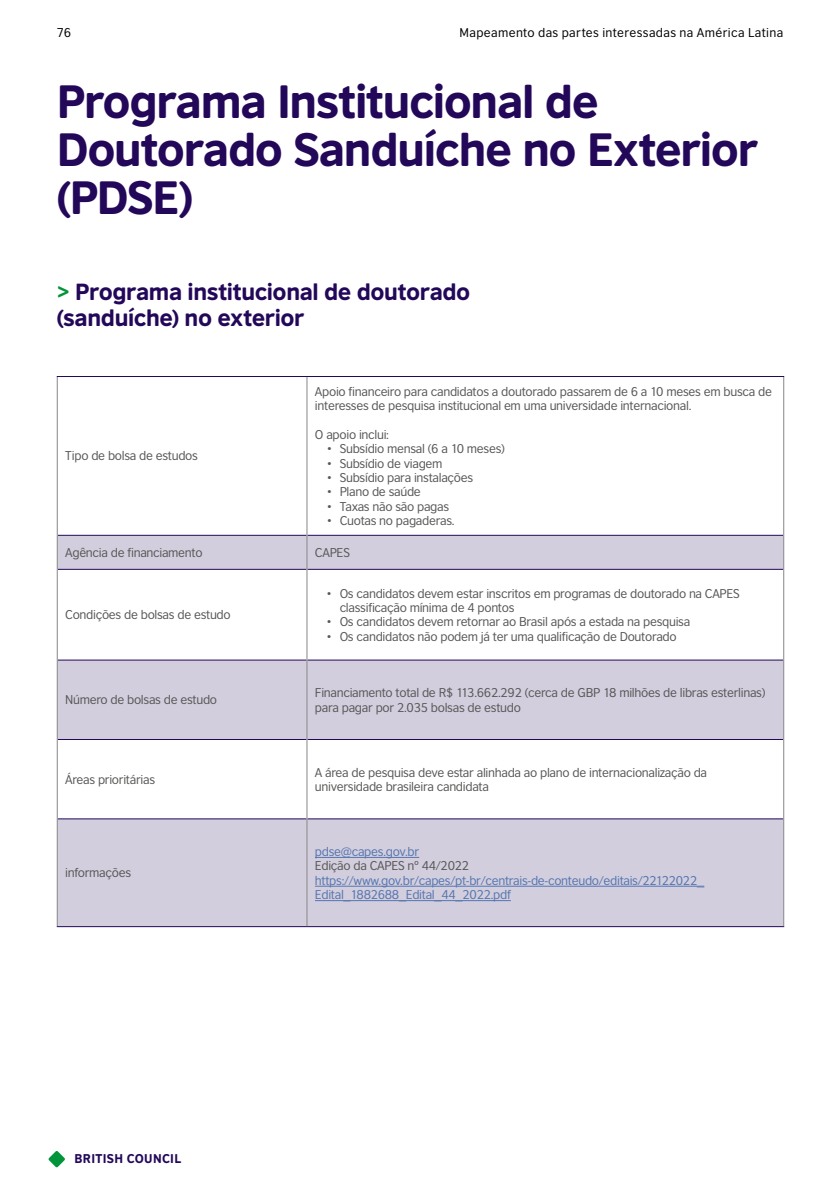
<style>
.page{position:relative;width:840px;height:1191px;background:#fff}
.page>*{position:absolute;margin:0;border:0;box-sizing:border-box;transform-origin:0 0}
.t1{font:44px/48px "British Council Sans Headline";letter-spacing:-.03em;color:#23085a}
.t2{font:22px/26.4px "British Council Sans Headline";letter-spacing:-.02em;color:#23085a}
.t3{font:12px/14.4px "British Council Sans";letter-spacing:-.025em;color:#575756}
.t4{font:12px/14.4px "British Council Sans";letter-spacing:-.025em;color:#5576af}
.t5{font:12px "British Council Sans";letter-spacing:.03em;color:#000}
.t6{font:12px "British Council Sans Headline";letter-spacing:.03em;color:#23085a}
.s1{color:#00953b}
</style>
<div class="page">
<svg style="left:48px;top:1151px;width:17px;height:16px"></svg>
<svg style="left:58px;top:536px;width:724px;height:390px;fill:#d3cede"></svg>
<hr style="left:57px;top:376px;width:250px;height:1px;background:#23085a">
<hr style="left:307px;top:376px;width:476px;height:1px;background:#23085a">
<hr style="left:58px;top:535px;width:248px;height:1px;background:#23085a">
<hr style="left:307px;top:535px;width:475px;height:1px;background:#23085a">
<hr style="left:58px;top:569px;width:248px;height:1px;background:#23085a">
<hr style="left:307px;top:569px;width:475px;height:1px;background:#23085a">
<hr style="left:58px;top:659px;width:248px;height:1px;background:#23085a">
<hr style="left:307px;top:659px;width:475px;height:1px;background:#23085a">
<hr style="left:58px;top:739px;width:248px;height:1px;background:#23085a">
<hr style="left:307px;top:739px;width:475px;height:1px;background:#23085a">
<hr style="left:58px;top:818px;width:248px;height:1px;background:#23085a">
<hr style="left:307px;top:818px;width:475px;height:1px;background:#23085a">
<hr style="left:57px;top:926px;width:250px;height:1px;background:#23085a">
<hr style="left:307px;top:926px;width:476px;height:1px;background:#23085a">
<hr style="left:57px;top:377px;width:1px;height:158px;background:#878787">
<hr style="left:306px;top:377px;width:1px;height:158px;background:#878787">
<hr style="left:782px;top:377px;width:1px;height:158px;background:#878787">
<hr style="left:57px;top:535px;width:1px;height:34px;background:#878787">
<hr style="left:306px;top:535px;width:1px;height:34px;background:#878787">
<hr style="left:782px;top:535px;width:1px;height:34px;background:#878787">
<hr style="left:57px;top:569px;width:1px;height:91px;background:#878787">
<hr style="left:306px;top:569px;width:1px;height:91px;background:#878787">
<hr style="left:782px;top:569px;width:1px;height:91px;background:#878787">
<hr style="left:57px;top:660px;width:1px;height:79px;background:#878787">
<hr style="left:306px;top:660px;width:1px;height:79px;background:#878787">
<hr style="left:782px;top:660px;width:1px;height:79px;background:#878787">
<hr style="left:57px;top:739px;width:1px;height:80px;background:#878787">
<hr style="left:306px;top:739px;width:1px;height:80px;background:#878787">
<hr style="left:782px;top:739px;width:1px;height:80px;background:#878787">
<hr style="left:57px;top:819px;width:1px;height:107px;background:#878787">
<hr style="left:306px;top:819px;width:1px;height:107px;background:#878787">
<hr style="left:782px;top:819px;width:1px;height:107px;background:#878787">
<hr style="left:315px;top:857px;width:104px;height:1px;background:#5576af">
<hr style="left:315px;top:886px;width:389px;height:1px;background:#5576af">
<hr style="left:315px;top:900px;width:195px;height:1px;background:#5576af">
<p class="t5" style="left:57px;top:23px;width:16px">76</p>
<p class="t5" style="left:459px;top:23px;width:325px">Mapeamento das partes interessadas na América Latina</p>
<h1 class="t1" style="left:57px;top:76px;width:703px">Programa Institucional de<br>Doutorado Sanduíche no Exterior (PDSE)</h1>
<h2 class="t2" style="left:57px;top:277px;width:415px"><span class="s1">&gt;</span> Programa institucional de doutorado (sanduíche) no exterior</h2>
<p class="t3" style="left:65px;top:448px;width:134px">Tipo de bolsa de estudos</p>
<p class="t3" style="left:315px;top:383px;width:458px">Apoio financeiro para candidatos a doutorado passarem de 6 a 10 meses em busca de interesses de pesquisa institucional em uma universidade internacional.</p>
<p class="t3" style="left:315px;top:426px;width:76px">O apoio inclui:</p>
<p class="t3" style="left:326px;top:440px;width:180px">• Subsídio mensal (6 a 10 meses)</p>
<p class="t3" style="left:326px;top:455px;width:118px">• Subsídio de viagem</p>
<p class="t3" style="left:326px;top:469px;width:148px">• Subsídio para instalações</p>
<p class="t3" style="left:326px;top:484px;width:96px">• Plano de saúde</p>
<p class="t3" style="left:326px;top:498px;width:124px">• Taxas não são pagas</p>
<p class="t3" style="left:326px;top:512px;width:130px">• Cuotas no pagaderas.</p>
<p class="t3" style="left:65px;top:544px;width:139px">Agência de financiamento</p>
<p class="t3" style="left:315px;top:544px;width:37px">CAPES</p>
<p class="t3" style="left:65px;top:606px;width:167px">Condições de bolsas de estudo</p>
<p class="t3" style="left:339px;top:585px;width:401px;text-indent:-13px">• Os candidatos devem estar inscritos em programas de doutorado na CAPES classificação mínima de 4 pontos</p>
<p class="t3" style="left:326px;top:614px;width:365px">• Os candidatos devem retornar ao Brasil após a estada na pesquisa</p>
<p class="t3" style="left:326px;top:628px;width:352px">• Os candidatos não podem já ter uma qualificação de Doutorado</p>
<p class="t3" style="left:65px;top:691px;width:153px">Número de bolsas de estudo</p>
<p class="t3" style="left:315px;top:684px;width:451px">Financiamento total de R$ 113.662.292 (cerca de GBP 18 milhões de libras esterlinas) para pagar por 2.035 bolsas de estudo</p>
<p class="t3" style="left:65px;top:771px;width:91px">Áreas prioritárias</p>
<p class="t3" style="left:315px;top:764px;width:393px">A área de pesquisa deve estar alinhada ao plano de internacionalização da universidade brasileira candidata</p>
<p class="t3" style="left:65px;top:864px;width:67px">informações</p>
<p class="t6" style="left:74px;top:1149px;width:108px">BRITISH COUNCIL</p>
<p class="t4" style="left:315px;top:843px;width:106px">pdse@capes.gov.br</p>
<p class="t3" style="left:315px;top:857px;width:156px">Edição da CAPES nº 44/2022</p>
<p class="t4" style="left:315px;top:871px;width:390px">https://www.gov.br/capes/pt-br/centrais-de-conteudo/editais/22122022_<br>Edital_1882688_Edital_44_2022.pdf</p>
</div>
